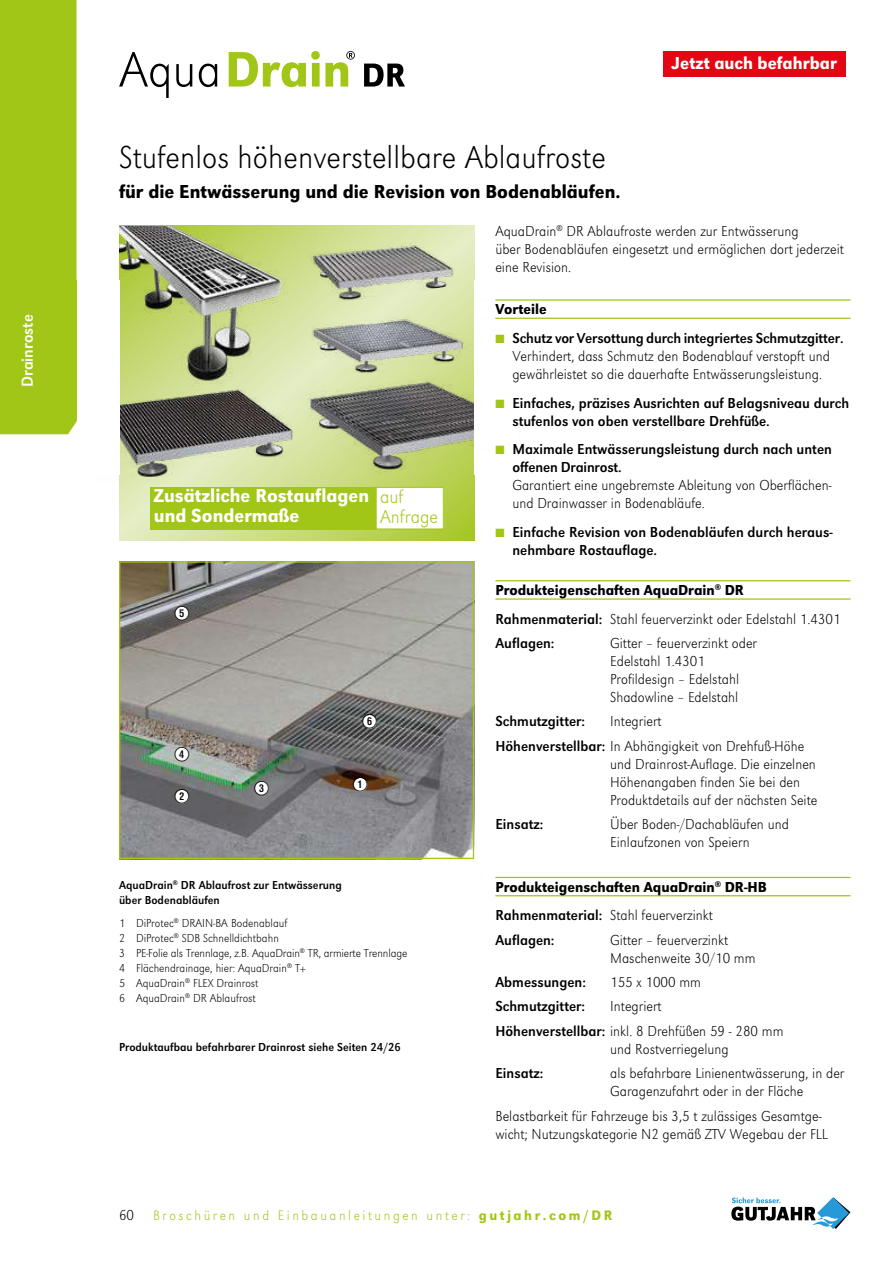
<style>
.page{position:relative;width:893px;height:1263px;background:#fff}
.page>*{position:absolute;margin:0;border:0;box-sizing:border-box;transform-origin:0 0}
.t1{font:300 expanded 33px "URW Grotesk Nar";color:#000}
.t2{font:500 19.5px "URW Grotesk Nar";color:#000}
.t3{font:500 19.5px/19.5px "URW Grotesk Nar";color:#fff}
.t4{font:300 expanded 19.5px/19.5px "URW Grotesk Nar";color:#a2c617}
.t5{font:500 18px "URW Grotesk Nar";color:#fff}
.t6{font:16.5px "URW Grotesk Nar";color:#fff}
.t7{font:300 expanded 15px/18px "URW Grotesk Nar";color:#000}
.t8{font:15px/18px "URW Grotesk Nar";color:#000}
.t9{font:500 15px/28.7px "URW Grotesk Nar";color:#000}
.t10{font:15px "Numerics P01";color:#000}
.t11{font:300 expanded 14.25px "URW Grotesk Nar";letter-spacing:.18em;color:#a2c617}
.t12{font:300 expanded 12px/15px "URW Grotesk Nar";color:#000}
.t13{font:12px/15px "URW Grotesk Nar";color:#000}
.s1{color:#a2c617}
.s2{font-weight:400;font-stretch:normal}
.s3{font-weight:500;font-stretch:normal}
.s4{font-weight:400}
.s5{font-weight:300;font-stretch:expanded}
</style>
<div class="page">
<svg style="left:731px;top:1197px;width:119px;height:32px"></svg>
<div style="left:0;top:0;width:77px;height:434px;background:#a2c617"></div>
<div style="left:0;top:281px;width:77px;height:140px;background:#a2c617"></div>
<svg style="left:119px;top:52px;width:50px;height:46px"></svg>
<svg style="left:176px;top:64px;width:16px;height:23px"></svg>
<svg style="left:199px;top:64px;width:18px;height:23px"></svg>
<svg style="left:364px;top:64px;width:41px;height:23px"></svg>
<svg style="left:229px;top:51px;width:126px;height:36px"></svg>
<img style="left:121px;top:563px;width:351px;height:294px">
<div style="left:119px;top:561px;width:355px;height:298px;border:1px solid #a2c617"></div>
<div style="left:354px;top:778px;width:13px;height:14px;background:#fff;border-radius:50%"></div>
<div style="left:363px;top:715px;width:14px;height:14px;background:#fff;border-radius:50%"></div>
<div style="left:175px;top:606px;width:14px;height:14px;background:#fff;border-radius:50%"></div>
<div style="left:175px;top:790px;width:14px;height:13px;background:#fff;border-radius:50%"></div>
<div style="left:255px;top:781px;width:14px;height:14px;background:#fff;border-radius:50%"></div>
<div style="left:175px;top:747px;width:14px;height:14px;background:#fff;border-radius:50%"></div>
<div style="left:663px;top:51px;width:183px;height:26px;background:#e30613"></div>
<svg style="left:119px;top:225px;width:355px;height:315px;background:#cede8b"></svg>
<img style="left:318px;top:315px;width:156px;height:61px">
<img style="left:301px;top:376px;width:174px;height:100px">
<img style="left:318px;top:242px;width:138px;height:61px">
<img style="left:119px;top:402px;width:178px;height:83px">
<div style="left:151px;top:487px;width:225px;height:42px;background:#a2c617"></div>
<div style="left:376px;top:487px;width:67px;height:42px;background:#fff"></div>
<div style="left:376px;top:487px;width:68px;height:42px;border:1px solid #a2c617"></div>
<div style="left:474px;top:281px;width:44px;height:194px;background:#fff"></div>
<hr style="left:495px;top:299px;width:355px;height:2px;background:#a2c617">
<hr style="left:495px;top:318px;width:355px;height:1px;background:#a2c617">
<hr style="left:495px;top:580px;width:355px;height:1px;background:#a2c617">
<hr style="left:495px;top:598px;width:355px;height:2px;background:#a2c617">
<hr style="left:495px;top:877px;width:355px;height:1px;background:#a2c617">
<hr style="left:495px;top:895px;width:355px;height:1px;background:#a2c617">
<img style="left:119px;top:226px;width:199px;height:176px">
<p class="t6" style="left:18px;top:387px;width:74px;rotate:-90deg">Drainroste</p>
<h1 class="t1" style="left:119px;top:137px;width:488px">Stufenlos höhenverstellbare Ablaufroste</h1>
<h2 class="t2" style="left:119px;top:180px;width:503px">für die Entwässerung und die Revision von Bodenabläufen.</h2>
<p class="t5" style="left:672px;top:52px;width:167px">Jetzt auch befahrbar</p>
<h2 class="t3" style="left:154px;top:486px;width:217px">Zusätzliche Rostauflagen und Sondermaße</h2>
<h2 class="t4" style="left:380px;top:487px;width:59px">auf<br>Anfrage</h2>
<p class="t10" style="left:174px;top:606px;width:16px">T</p>
<p class="t10" style="left:174px;top:747px;width:16px">R</p>
<p class="t10" style="left:174px;top:789px;width:16px">W</p>
<p class="t10" style="left:254px;top:781px;width:16px">E</p>
<p class="t10" style="left:362px;top:714px;width:16px">Y</p>
<p class="t10" style="left:353px;top:777px;width:16px">Q</p>
<p class="t13" style="left:119px;top:877px;width:224px">AquaDrain<sup>®</sup> DR Ablaufrost zur Entwässerung über Bodenabläufen</p>
<p class="t12" style="left:119px;top:915px;width:290px">1 DiProtec<sup>®</sup> DRAIN-BA Bodenablauf<br>2 DiProtec<sup>®</sup> SDB Schnelldichtbahn<br>3 PE-Folie als Trennlage, z.B. AquaDrain<sup>®</sup> TR, armierte Trennlage 4 Flächendrainage, hier: AquaDrain<sup>®</sup> T+<br>5 AquaDrain<sup>®</sup> FLEX Drainrost<br>6 AquaDrain<sup>®</sup> DR Ablaufrost</p>
<p class="t13" style="left:119px;top:1040px;width:283px">Produktaufbau befahrbarer Drainrost siehe Seiten 24/26</p>
<p class="t7" style="left:495px;top:222px;width:350px">AquaDrain<sup>®</sup> DR Ablaufroste werden zur Entwässerung<br>über Bodenabläufen eingesetzt und ermöglichen dort jederzeit eine Revision.</p>
<p class="t9" style="left:495px;top:295px;width:53px">Vorteile</p>
<p class="t7" style="left:495px;top:329px;width:350px;text-align:center"><span class="s1">■</span> <span class="s2">Schutz vor Versottung durch integriertes Schmutzgitter.<br></span>Verhindert, dass Schmutz den Bodenablauf verstopft und gewährleistet so die dauerhafte Entwässerungsleistung.</p>
<p class="t8" style="left:512px;top:394px;width:338px;text-indent:-17px"><span class="s1">■</span> Einfaches, präzises Ausrichten auf Belagsniveau durch stufenlos von oben verstellbare Drehfüße.</p>
<p class="t8" style="left:512px;top:440px;width:321px;text-indent:-17px"><span class="s1">■</span> Maximale Entwässerungsleistung durch nach unten offenen Drainrost.</p>
<p class="t7" style="left:512px;top:476px;width:321px">Garantiert eine ungebremste Ableitung von Oberflächen&shy;und Drainwasser in Bodenabläufe.</p>
<p class="t8" style="left:512px;top:523px;width:322px;text-indent:-17px"><span class="s1">■</span> Einfache Revision von Bodenabläufen durch heraus&shy;nehmbare Rostauflage.</p>
<p class="t7" style="left:495px;top:576px;width:347px;line-height:28.7px"><span class="s3">Produkteigenschaften AquaDrain</span><sup>®</sup> <span class="s3">DR<br></span><span class="s2">Rahmenmaterial:</span> Stahl feuerverzinkt oder Edelstahl 1.4301</p>
<p class="t8" style="left:495px;top:634px;width:61px">Auflagen:</p>
<p class="t7" style="left:610px;top:634px;width:148px">Gitter – feuerverzinkt oder<br>Edelstahl 1.4301<br>Profildesign – Edelstahl<br>Shadowline – Edelstahl</p>
<p class="t8" style="left:495px;top:713px;width:91px">Schmutzgitter:</p>
<p class="t7" style="left:495px;top:709px;width:310px;line-height:24.3px;text-indent:115px">Integriert<br><span class="s2">Höhenverstellbar:</span> In Abhängigkeit von Drehfuß-Höhe</p>
<p class="t7" style="left:610px;top:755px;width:209px">und Drainrost-Auflage. Die einzelnen<br>Höhenangaben finden Sie bei den<br>Produktdetails auf der nächsten Seite</p>
<p class="t8" style="left:495px;top:815px;width:49px">Einsatz:</p>
<p class="t7" style="left:610px;top:815px;width:180px">Über Boden-/Dachabläufen und<br>Einlaufzonen von Speiern</p>
<p class="t9" style="left:495px;top:873px;width:273px">Produkteigenschaften AquaDrain<sup>®</sup> DR-HB<br><span class="s4">Rahmenmaterial:</span> <span class="s5">Stahl feuerverzinkt</span></p>
<p class="t8" style="left:495px;top:931px;width:61px">Auflagen:</p>
<p class="t7" style="left:610px;top:930px;width:147px">Gitter – feuerverzinkt<br>Maschenweite 30/10 mm</p>
<p class="t8" style="left:495px;top:973px;width:92px">Abmessungen:</p>
<p class="t7" style="left:610px;top:973px;width:92px">155 x 1000 mm</p>
<p class="t8" style="left:495px;top:998px;width:91px">Schmutzgitter:</p>
<p class="t7" style="left:495px;top:994px;width:290px;line-height:24.3px;text-align:center">Integriert<br><span class="s2">Höhenverstellbar:</span> inkl. 8 Drehfüßen 59 - 280 mm</p>
<p class="t7" style="left:610px;top:1040px;width:120px">und Rostverriegelung</p>
<p class="t8" style="left:495px;top:1064px;width:49px">Einsatz:</p>
<p class="t7" style="left:610px;top:1064px;width:236px">als befahrbare Linienentwässerung, in der<br>Garagenzufahrt oder in der Fläche</p>
<p class="t7" style="left:495px;top:1106px;width:334px">Belastbarkeit für Fahrzeuge bis 3,5 t zulässiges Gesamtge&shy;wicht; Nutzungskategorie N2 gemäß ZTV Wegebau der FLL</p>
<p class="t7" style="left:119px;top:1206px;width:17px">60</p>
<p class="t11" style="left:153px;top:1207px;width:461px">Broschüren und Einbauanleitungen unter: <span class="s3">gutjahr.com/DR</span></p>
</div>
